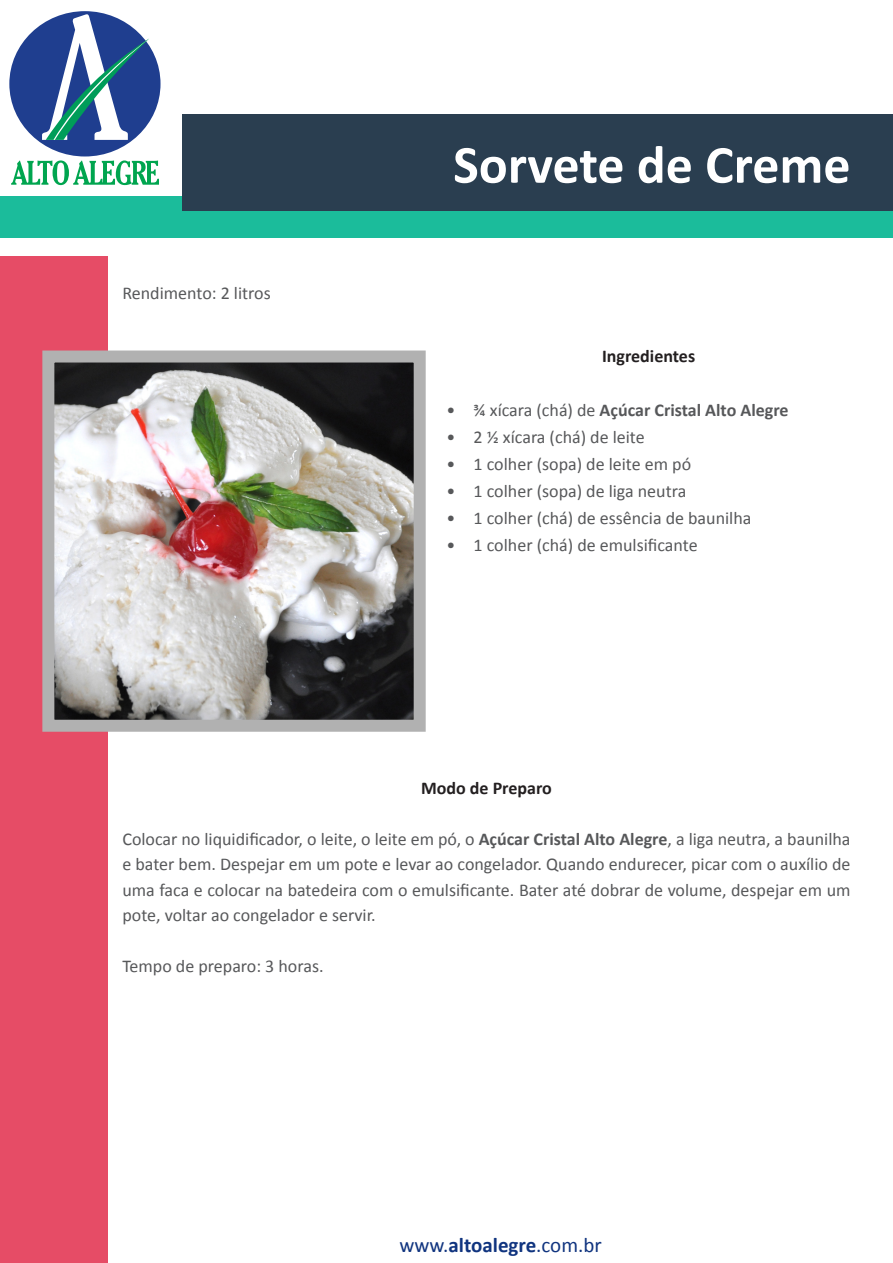
<style>
.page{position:relative;width:893px;height:1263px;background:#fff}
.page>*{position:absolute;margin:0;border:0;box-sizing:border-box;transform-origin:0 0}
.t1{font:700 54px "Calibri";color:#fff}
.t2{font:21px "Calibri";color:#10347f}
.t3{font:18px/25.5px "Calibri";color:#57585a;text-align:justify}
.t4{font:700 18px "Calibri";color:#57585a}
.t5{font:700 18px "Calibri";color:#231f20}
.s1{font-weight:400}
.s2{font-weight:700}
</style>
<div class="page">
<div style="left:0;top:196px;width:893px;height:42px;background:#1bbc9b"></div>
<div style="left:0;top:256px;width:108px;height:1007px;background:#e64c66"></div>
<div style="left:182px;top:114px;width:711px;height:96px;background:#2a3e50"></div>
<svg style="left:11px;top:160px;width:148px;height:25px"></svg>
<div style="left:9px;top:11px;width:152px;height:145px;background:#1f3e8f;border-radius:50%"></div>
<svg style="left:42px;top:14px;width:107px;height:126px"></svg>
<img style="left:42px;top:350px;width:384px;height:382px">
<p class="t3" style="left:122px;top:279px;width:150px">Rendimento: 2 litros</p>
<p class="t1" style="left:453px;top:127px;width:399px">Sorvete de Creme</p>
<p class="t5" style="left:602px;top:343px;width:95px">Ingredientes</p>
<p class="t4" style="left:447px;top:397px;width:343px"><span class="s1">• ¾ xícara (chá) de</span> Açúcar Cristal Alto Alegre</p>
<p class="t3" style="left:447px;top:423px;width:200px">• 2 ½ xícara (chá) de leite</p>
<p class="t3" style="left:447px;top:450px;width:246px">• 1 colher (sopa) de leite em pó</p>
<p class="t3" style="left:447px;top:477px;width:241px">• 1 colher (sopa) de liga neutra</p>
<p class="t3" style="left:447px;top:504px;width:306px">• 1 colher (chá) de essência de baunilha</p>
<p class="t3" style="left:447px;top:531px;width:252px">• 1 colher (chá) de emulsificante</p>
<p class="t5" style="left:421px;top:775px;width:132px">Modo de Preparo</p>
<p class="t3" style="left:122px;top:826px;width:730px">Colocar no liquidificador, o leite, o leite em pó, o <span class="s2">Açúcar Cristal Alto Alegre</span>, a liga neutra, a baunilha e bater bem. Despejar em um pote e levar ao congelador. Quando endurecer, picar com o auxílio de uma faca e colocar na batedeira com o emulsificante. Bater até dobrar de volume, despejar em um pote, voltar ao congelador e servir.</p>
<p class="t3" style="left:122px;top:953px;width:203px">Tempo de preparo: 3 horas.</p>
<p class="t2" style="left:399px;top:1230px;width:204px">www.<span class="s2">altoalegre</span>.com.br</p>
</div>
